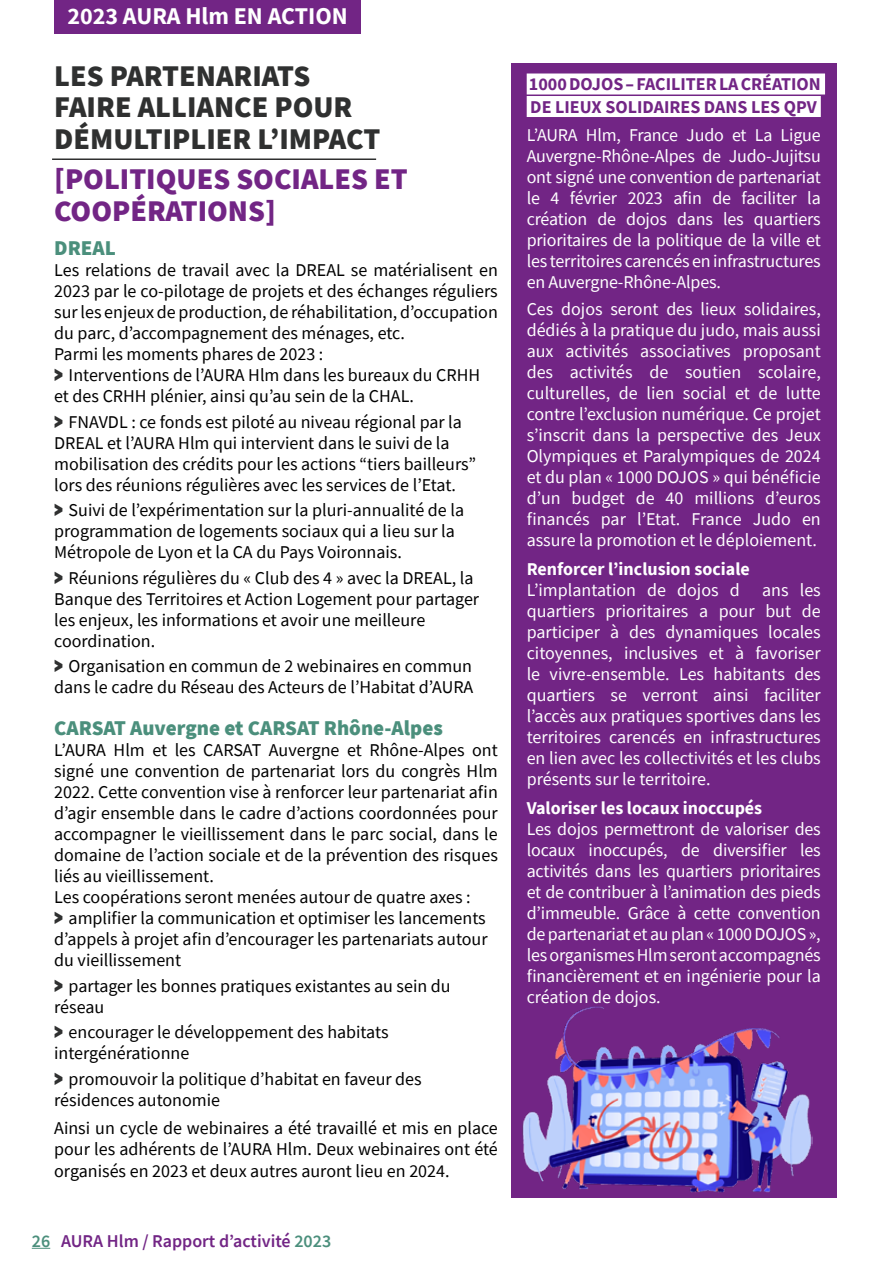
<style>
.page{position:relative;width:893px;height:1263px;background:#fff}
.page>*{position:absolute;margin:0;border:0;box-sizing:border-box;transform-origin:0 0}
.t1{font:900 30px/31.5px "Source Sans Pro";color:#2f3030}
.t2{font:900 30px/31.5px "Source Sans Pro";color:#722585}
.t3{font:700 24px "Source Sans Pro";color:#fff}
.t4{font:900 21px "Source Sans Pro";color:#4b8f7c}
.t5{font:18px/21px "Source Sans Pro";color:#000}
.t6{font:18px/21px "Source Sans Pro";color:#fff;text-align:justify}
.t7{font:700 18px/22.5px "Source Sans Pro";color:#722585}
.t8{font:700 18px "Source Sans Pro";color:#fff}
.t9{font:600 18px "Source Sans Pro";color:#722585}
.s1{font-family:"Latin Wide";color:#2f3030}
.s2{color:#4b8f7c}
</style>
<div class="page">
<svg style="left:32px;top:1248px;width:18px;height:1px"></svg>
<div style="left:54px;top:0;width:307px;height:33px;background:#722585"></div>
<hr style="left:52px;top:158px;width:324px;height:2px;background:#2f3030">
<div style="left:511px;top:63px;width:326px;height:1134px;background:#722585"></div>
<img style="left:522px;top:1006px;width:291px;height:187px">
<div style="left:527px;top:74px;width:298px;height:21px;background:#fff"></div>
<div style="left:527px;top:96px;width:294px;height:21px;background:#fff"></div>
<h2 class="t3" style="left:67px;top:-1px;width:282px">2023 AURA Hlm EN ACTION</h2>
<h1 class="t1" style="left:54px;top:60px;width:328px">LES PARTENARIATS<br>FAIRE ALLIANCE POUR<br>DÉMULTIPLIER L’IMPACT</h1>
<h1 class="t2" style="left:54px;top:163px;width:355px">[POLITIQUES SOCIALES ET<br>COOPÉRATIONS]</h1>
<p class="t4" style="left:54px;top:234px;width:63px">DREAL</p>
<p class="t5" style="left:54px;top:260px;width:445px">Les relations de travail avec la DREAL se matérialisent en 2023 par le co-pilotage de projets et des échanges réguliers sur les enjeux de production, de réhabilitation, d’occupation du parc, d’accompagnement des ménages, etc.<br>Parmi les moments phares de 2023 :<br><span class="s1">&gt;</span> Interventions de l’AURA Hlm dans les bureaux du CRHH et des CRHH plénier, ainsi qu’au sein de la CHAL.</p>
<p class="t5" style="left:54px;top:411px;width:423px"><span class="s1">&gt;</span> FNAVDL : ce fonds est piloté au niveau régional par la DREAL et l’AURA Hlm qui intervient dans le suivi de la mobilisation des crédits pour les actions “tiers bailleurs” lors des réunions régulières avec les services de l’Etat.</p>
<p class="t5" style="left:54px;top:500px;width:411px"><span class="s1">&gt;</span> Suivi de l’expérimentation sur la pluri-annualité de la programmation de logements sociaux qui a lieu sur la<br>Métropole de Lyon et la CA du Pays Voironnais.</p>
<p class="t5" style="left:54px;top:567px;width:426px"><span class="s1">&gt;</span> Réunions régulières du « Club des 4 » avec la DREAL, la Banque des Territoires et Action Logement pour partager les enjeux, les informations et avoir une meilleure coordination.</p>
<p class="t5" style="left:54px;top:656px;width:421px"><span class="s1">&gt;</span> Organisation en commun de 2 webinaires en commun dans le cadre du Réseau des Acteurs de l’Habitat d’AURA</p>
<p class="t4" style="left:54px;top:714px;width:390px">CARSAT Auvergne et CARSAT Rhône-Alpes</p>
<p class="t5" style="left:54px;top:740px;width:445px">L’AURA Hlm et les CARSAT Auvergne et Rhône-Alpes ont signé une convention de partenariat lors du congrès Hlm 2022. Cette convention vise à renforcer leur partenariat afin d’agir ensemble dans le cadre d’actions coordonnées pour accompagner le vieillissement dans le parc social, dans le domaine de l’action sociale et de la prévention des risques liés au vieillissement.<br>Les coopérations seront menées autour de quatre axes :<br><span class="s1">&gt;</span> amplifier la communication et optimiser les lancements d’appels à projet afin d’encourager les partenariats autour du vieillissement</p>
<p class="t5" style="left:54px;top:975px;width:398px"><span class="s1">&gt;</span> partager les bonnes pratiques existantes au sein du réseau</p>
<p class="t5" style="left:54px;top:1022px;width:336px"><span class="s1">&gt;</span> encourager le développement des habitats intergénérationne</p>
<p class="t5" style="left:54px;top:1068px;width:369px"><span class="s1">&gt;</span> promouvoir la politique d’habitat en faveur des résidences autonomie</p>
<p class="t5" style="left:54px;top:1118px;width:445px;text-align:justify">Ainsi un cycle de webinaires a été travaillé et mis en place pour les adhérents de l’AURA Hlm. Deux webinaires ont été organisés en 2023 et deux autres auront lieu en 2024.</p>
<p class="t9" style="left:32px;top:1229px;width:301px"><span class="s2">26</span> AURA Hlm / Rapport d’activité <span class="s2">2023</span></p>
<p class="t7" style="left:529px;top:73px;width:293px">1000 DOJOS – FACILITER LA CRÉATION<br>DE LIEUX SOLIDAIRES DANS LES QPV</p>
<p class="t6" style="left:527px;top:125px;width:296px">L’AURA Hlm, France Judo et La Ligue Auvergne-Rhône-Alpes de Judo-Jujitsu ont signé une convention de partenariat le 4 février 2023 afin de faciliter la création de dojos dans les quartiers prioritaires de la politique de la ville et les territoires carencés en infrastructures en Auvergne-Rhône-Alpes.</p>
<p class="t6" style="left:527px;top:299px;width:296px">Ces dojos seront des lieux solidaires, dédiés à la pratique du judo, mais aussi aux activités associatives proposant des activités de soutien scolaire, culturelles, de lien social et de lutte contre l’exclusion numérique. Ce projet s’inscrit dans la perspective des Jeux Olympiques et Paralympiques de 2024 et du plan « 1000 DOJOS » qui bénéficie d’un budget de 40 millions d’euros financés par l’Etat. France Judo en assure la promotion et le déploiement.</p>
<p class="t8" style="left:527px;top:557px;width:225px">Renforcer l’inclusion sociale</p>
<p class="t6" style="left:527px;top:579px;width:296px">L’implantation de dojos d ans les quartiers prioritaires a pour but de participer à des dynamiques locales citoyennes, inclusives et à favoriser le vivre-ensemble. Les habitants des quartiers se verront ainsi faciliter l’accès aux pratiques sportives dans les territoires carencés en infrastructures en lien avec les collectivités et les clubs présents sur le territoire.</p>
<p class="t8" style="left:527px;top:795px;width:237px">Valoriser les locaux inoccupés</p>
<p class="t6" style="left:527px;top:818px;width:296px">Les dojos permettront de valoriser des locaux inoccupés, de diversifier les activités dans les quartiers prioritaires et de contribuer à l’animation des pieds d’immeuble. Grâce à cette convention de partenariat et au plan « 1000 DOJOS », les organismes Hlm seront accompagnés financièrement et en ingénierie pour la création de dojos.</p>
</div>
